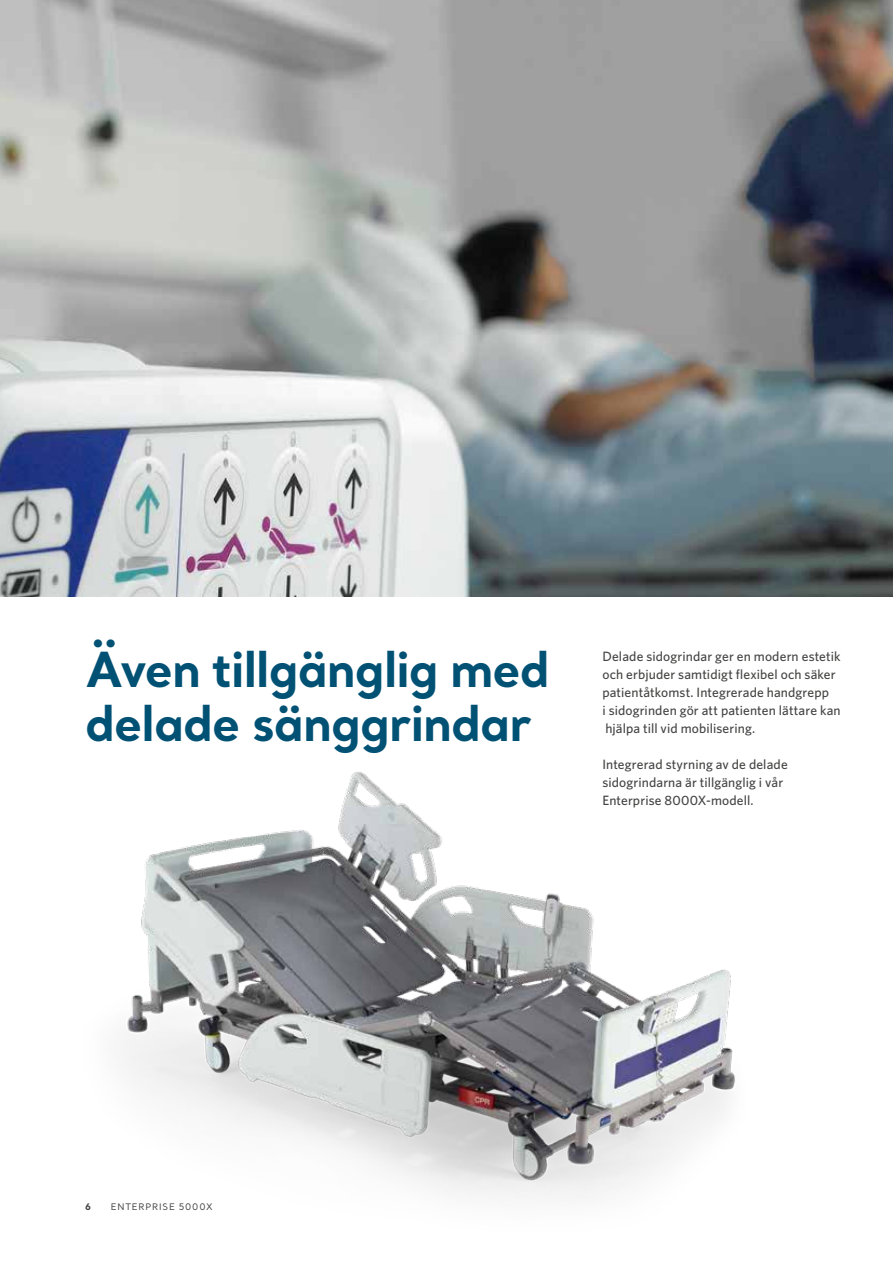
<style>
.page{position:relative;width:893px;height:1263px;background:#fff}
.page>*{position:absolute;margin:0;border:0;box-sizing:border-box;transform-origin:0 0}
.t1{font:700 48px/54px "Santral";letter-spacing:-.015em;color:#015174}
.t2{font:500 13.5px/18px "Whitney";letter-spacing:.01em;color:#434342}
.t3{font:9px "Santral";letter-spacing:.09em;color:#434342}
.t4{font:700 9px "Santral";color:#434342}
</style>
<div class="page">
<img style="left:123px;top:772px;width:612px;height:426px">
<img style="left:0;top:0;width:893px;height:596px">
<h1 class="t1" style="left:85px;top:641px;width:466px">Även tillgänglig med delade sänggrindar</h1>
<p class="t2" style="left:602px;top:647px;width:240px">Delade sidogrindar ger en modern estetik och erbjuder samtidigt flexibel och säker patientåtkomst. Integrerade handgrepp<br>i sidogrinden gör att patienten lättare kan hjälpa till vid mobilisering.</p>
<p class="t2" style="left:602px;top:755px;width:187px">Integrerad styrning av de delade sidogrindarna är tillgänglig i vår<br>Enterprise 8000X-modell.</p>
<p class="t4" style="left:85px;top:1200px;width:7px">6</p>
<p class="t3" style="left:111px;top:1201px;width:103px">ENTERPRISE 5000X</p>
</div>
